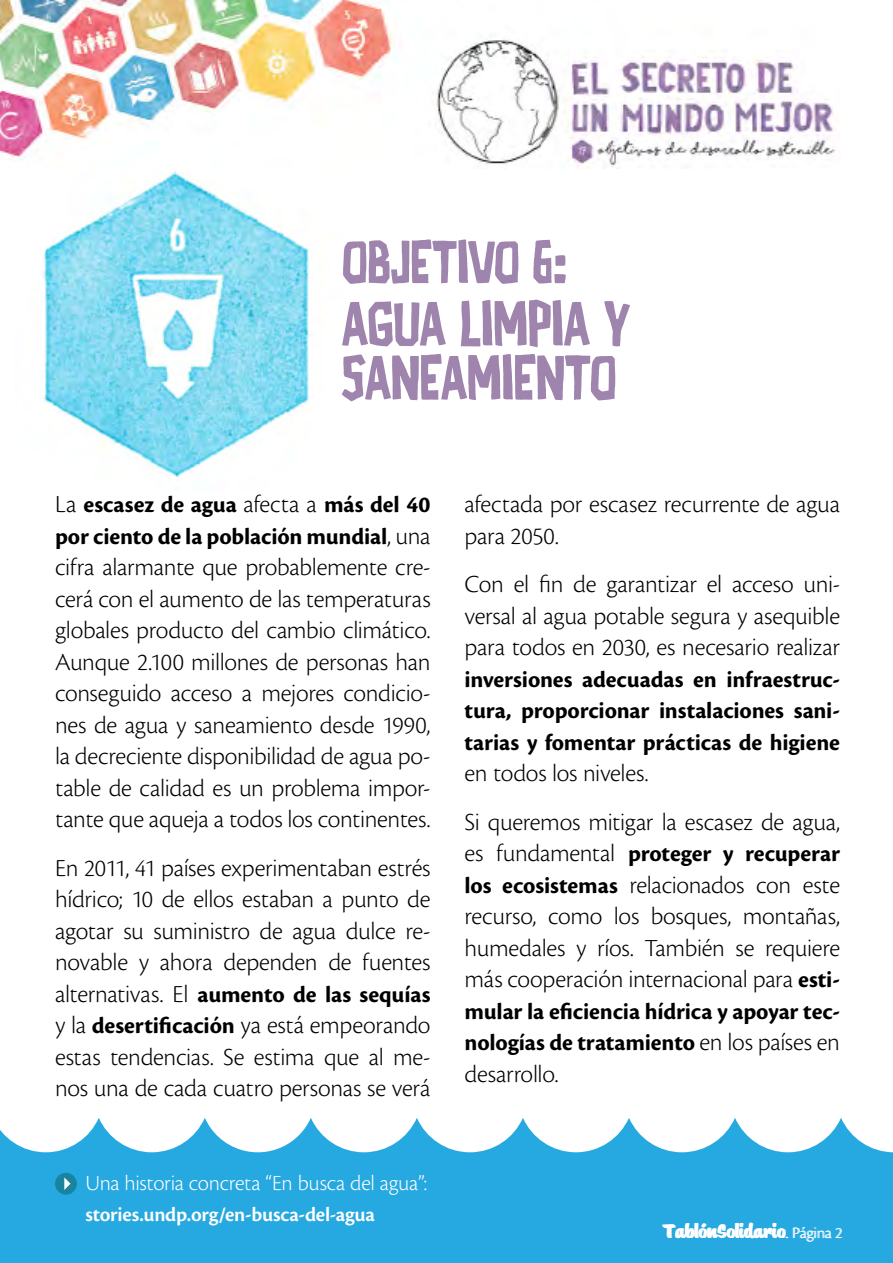
<style>
.page{position:relative;width:893px;height:1263px;background:#fff}
.page>*{position:absolute;margin:0;border:0;box-sizing:border-box;transform-origin:0 0}
.t1{font:67.5px/54px "AD Polaquita";letter-spacing:-.01em;color:#9f85ae}
.t2{font:64.5px "AD Polaquita";letter-spacing:-.005em;color:#9f85ae}
.t3{font:300 25.5px/31.5px "Cronos Pro";letter-spacing:-.01em;color:#000;text-align:justify}
.t4{font:700 24px/31.5px "Cronos Pro";letter-spacing:-.005em;color:#000}
.t5{font:300 22.5px "Cronos Pro";letter-spacing:-.01em;color:#fff}
.t6{font:600 21px "Cronos Pro";letter-spacing:-.01em;color:#fff}
.t7{font:19.5px "Saint Peter";color:#fff}
.s1{font-weight:300;font-size:25.5px}
.s2{font-weight:700;font-size:24px}
.s3{font-family:"Aileron";font-weight:300;font-size:16.5px}
.s4{font-family:"Cronos Pro";font-weight:300;font-size:16.5px}
</style>
<div class="page">
<svg style="left:0;top:1118px;width:893px;height:145px;fill:#26a8e0"></svg>
<img style="left:43px;top:171px;width:270px;height:319px">
<img style="left:0;top:0;width:835px;height:168px">
<div style="left:55px;top:1173px;width:22px;height:21px;background:#1983a0;border-radius:50%"></div>
<svg style="left:64px;top:1177px;width:7px;height:13px"></svg>
<h2 class="t2" style="left:342px;top:214px;width:230px">OBJETIVO 6:</h2>
<h1 class="t1" style="left:342px;top:290px;width:289px">AGUA LIMPIA Y<br>SANEAMIENTO</h1>
<p class="t4" style="left:55px;top:489px;width:377px"><span class="s1">La</span> escasez de agua <span class="s1">afecta a</span> más del 40 por ciento de la población mundial<span class="s1">, una</span></p>
<p class="t3" style="left:55px;top:551px;width:377px">cifra alarmante que probablemente cre&shy;cerá con el aumento de las temperaturas globales producto del cambio climático.<br>Aunque 2.100 millones de personas han conseguido acceso a mejores condicio&shy;nes de agua y saneamiento desde 1990, la decreciente disponibilidad de agua po&shy;table de calidad es un problema impor&shy;tante que aqueja a todos los continentes.</p>
<p class="t3" style="left:55px;top:852px;width:377px">En 2011, 41 países experimentaban estrés hídrico; 10 de ellos estaban a punto de agotar su suministro de agua dulce re&shy;novable y ahora dependen de fuentes</p>
<p class="t4" style="left:55px;top:979px;width:377px"><span class="s1">alternativas. El</span> aumento de las sequías</p>
<p class="t3" style="left:55px;top:1009px;width:377px">y la <span class="s2">desertificación</span> ya está empeorando estas tendencias. Se estima que al me&shy;nos una de cada cuatro personas se verá</p>
<p class="t5" style="left:85px;top:1170px;width:343px">Una historia concreta “En busca del agua”:</p>
<p class="t6" style="left:85px;top:1203px;width:291px">stories.undp.org/en-busca-del-agua</p>
<p class="t3" style="left:465px;top:488px;width:377px">afectada por escasez recurrente de agua para 2050.</p>
<p class="t3" style="left:465px;top:568px;width:377px">Con el fin de garantizar el acceso uni&shy;versal al agua potable segura y asequible para todos en 2030, es necesario realizar</p>
<p class="t4" style="left:465px;top:664px;width:377px;text-align:justify">inversiones adecuadas en infraestruc&shy;tura, proporcionar instalaciones sani&shy;tarias y fomentar prácticas de higiene</p>
<p class="t3" style="left:465px;top:749px;width:377px;line-height:48.4px">en todos los niveles.<br>Si queremos mitigar la escasez de agua,</p>
<p class="t4" style="left:465px;top:838px;width:377px"><span class="s1">es fundamental</span> proteger y recuperar</p>
<p class="t3" style="left:465px;top:869px;width:377px"><span class="s2">los ecosistemas</span> relacionados con este recurso, como los bosques, montañas, humedales y ríos. También se requiere más cooperación internacional para <span class="s2">esti-</span></p>
<p class="t4" style="left:465px;top:996px;width:377px">mular la eficiencia hídrica y apoyar tec&shy;nologías de tratamiento <span class="s1">en los países en</span></p>
<p class="t3" style="left:465px;top:1058px;width:96px">desarrollo.</p>
<p class="t7" style="left:662px;top:1222px;width:181px">TablónSolidario<span class="s3">.</span> <span class="s4">Página 2</span></p>
</div>
